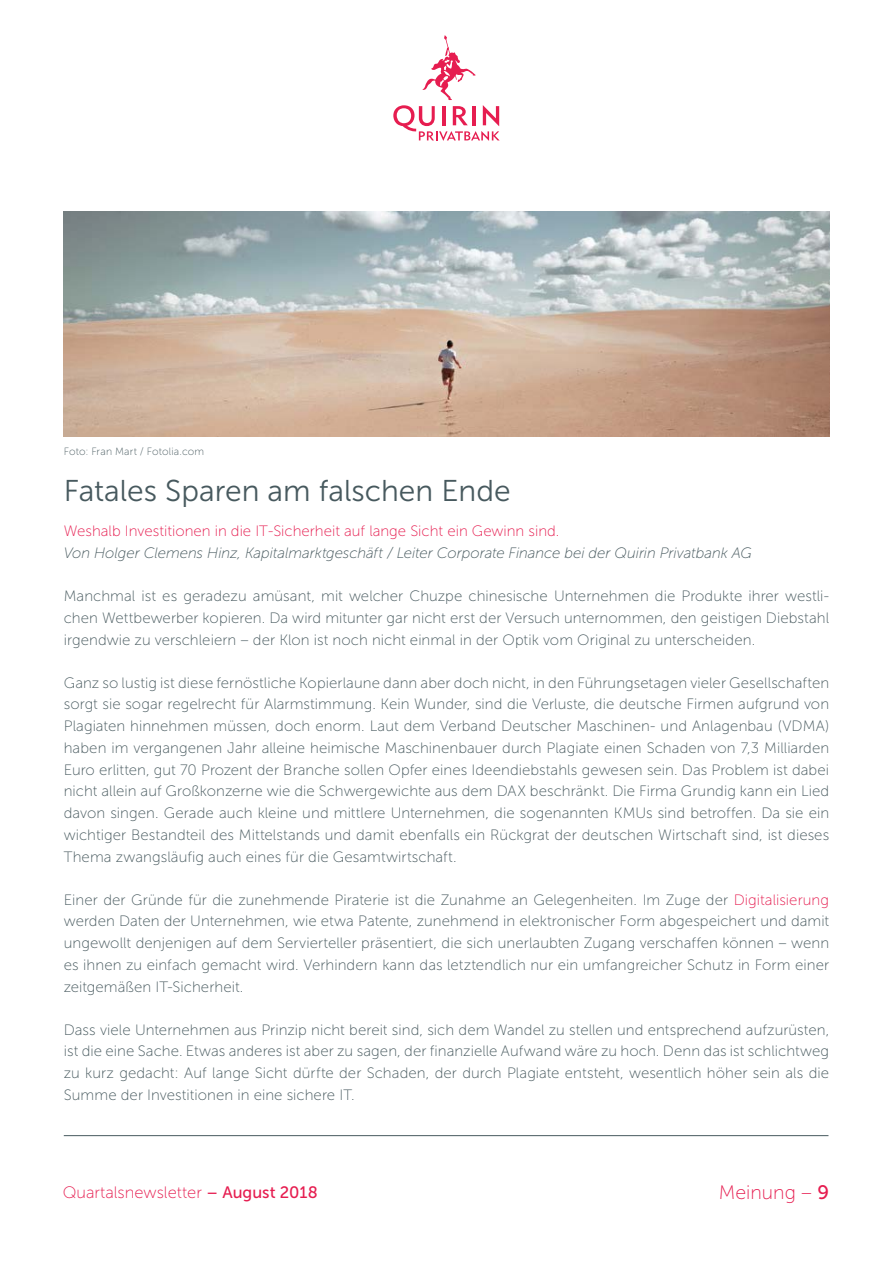
<style>
.page{position:relative;width:893px;height:1263px;background:#fff}
.page>*{position:absolute;margin:0;border:0;box-sizing:border-box;transform-origin:0 0}
.t1{font:30px "Museo Sans 300";color:#47595e}
.t2{font:19.5px "Museo Sans 100";color:#e61d50}
.t3{font:16.5px "Museo Sans 100";color:#e61d50}
.t4{font:15px/21.8px "Museo Sans 100";letter-spacing:.005em;color:#47595e;text-align:justify}
.t5{font:italic 15px "Museo Sans 100";letter-spacing:-.005em;color:#47595e}
.t6{font:15px "Museo Sans 100";color:#e61d50}
.t7{font:10.5px "Museo Sans 100";letter-spacing:.015em;color:#47595e}
.s1{color:#e61d50}
.s2{font-family:"Museo Sans 500"}
</style>
<div class="page">
<img style="left:64px;top:212px;width:765px;height:224px">
<hr style="left:64px;top:1135px;width:764px;height:1px;background:#47595e">
<svg style="left:393px;top:35px;width:107px;height:106px"></svg>
<p class="t7" style="left:64px;top:445px;width:142px">Foto: Fran Mart / Fotolia.com</p>
<h1 class="t1" style="left:64px;top:475px;width:448px">Fatales Sparen am falschen Ende</h1>
<p class="t6" style="left:64px;top:523px;width:494px">Weshalb Investitionen in die IT-Sicherheit auf lange Sicht ein Gewinn sind.</p>
<p class="t5" style="left:64px;top:545px;width:690px">Von Holger Clemens Hinz, Kapitalmarktgeschäft / Leiter Corporate Finance bei der Quirin Privatbank AG</p>
<p class="t4" style="left:64px;top:585px;width:767px">Manchmal ist es geradezu amüsant, mit welcher Chuzpe chinesische Unternehmen die Produkte ihrer westli&shy;chen Wettbewerber kopieren. Da wird mitunter gar nicht erst der Versuch unternommen, den geistigen Diebstahl irgendwie zu verschleiern – der Klon ist noch nicht einmal in der Optik vom Original zu unterscheiden.</p>
<p class="t4" style="left:64px;top:672px;width:767px">Ganz so lustig ist diese fernöstliche Kopierlaune dann aber doch nicht, in den Führungsetagen vieler Gesellschaften sorgt sie sogar regelrecht für Alarmstimmung. Kein Wunder, sind die Verluste, die deutsche Firmen aufgrund von Plagiaten hinnehmen müssen, doch enorm. Laut dem Verband Deutscher Maschinen- und Anlagenbau (VDMA) haben im vergangenen Jahr alleine heimische Maschinenbauer durch Plagiate einen Schaden von 7,3 Milliarden Euro erlitten, gut 70 Prozent der Branche sollen Opfer eines Ideendiebstahls gewesen sein. Das Problem ist dabei nicht allein auf Großkonzerne wie die Schwergewichte aus dem DAX beschränkt. Die Firma Grundig kann ein Lied davon singen. Gerade auch kleine und mittlere Unternehmen, die sogenannten KMUs sind betroffen. Da sie ein wichtiger Bestandteil des Mittelstands und damit ebenfalls ein Rückgrat der deutschen Wirtschaft sind, ist dieses Thema zwangsläufig auch eines für die Gesamtwirtschaft.</p>
<p class="t4" style="left:64px;top:889px;width:767px">Einer der Gründe für die zunehmende Piraterie ist die Zunahme an Gelegenheiten. Im Zuge der <span class="s1">Digitalisierung </span>werden Daten der Unternehmen, wie etwa Patente, zunehmend in elektronischer Form abgespeichert und damit ungewollt denjenigen auf dem Servierteller präsentiert, die sich unerlaubten Zugang verschaffen können – wenn es ihnen zu einfach gemacht wird. Verhindern kann das letztendlich nur ein umfangreicher Schutz in Form einer zeitgemäßen IT-Sicherheit.</p>
<p class="t4" style="left:64px;top:1019px;width:767px">Dass viele Unternehmen aus Prinzip nicht bereit sind, sich dem Wandel zu stellen und entsprechend aufzurüsten, ist die eine Sache. Etwas anderes ist aber zu sagen, der finanzielle Aufwand wäre zu hoch. Denn das ist schlichtweg zu kurz gedacht: Auf lange Sicht dürfte der Schaden, der durch Plagiate entsteht, wesentlich höher sein als die Summe der Investitionen in eine sichere IT.</p>
<p class="t3" style="left:63px;top:1184px;width:256px">Quartalsnewsletter <span class="s2">– August 2018</span></p>
<h2 class="t2" style="left:719px;top:1182px;width:112px">Meinung – <span class="s2">9</span></h2>
</div>
